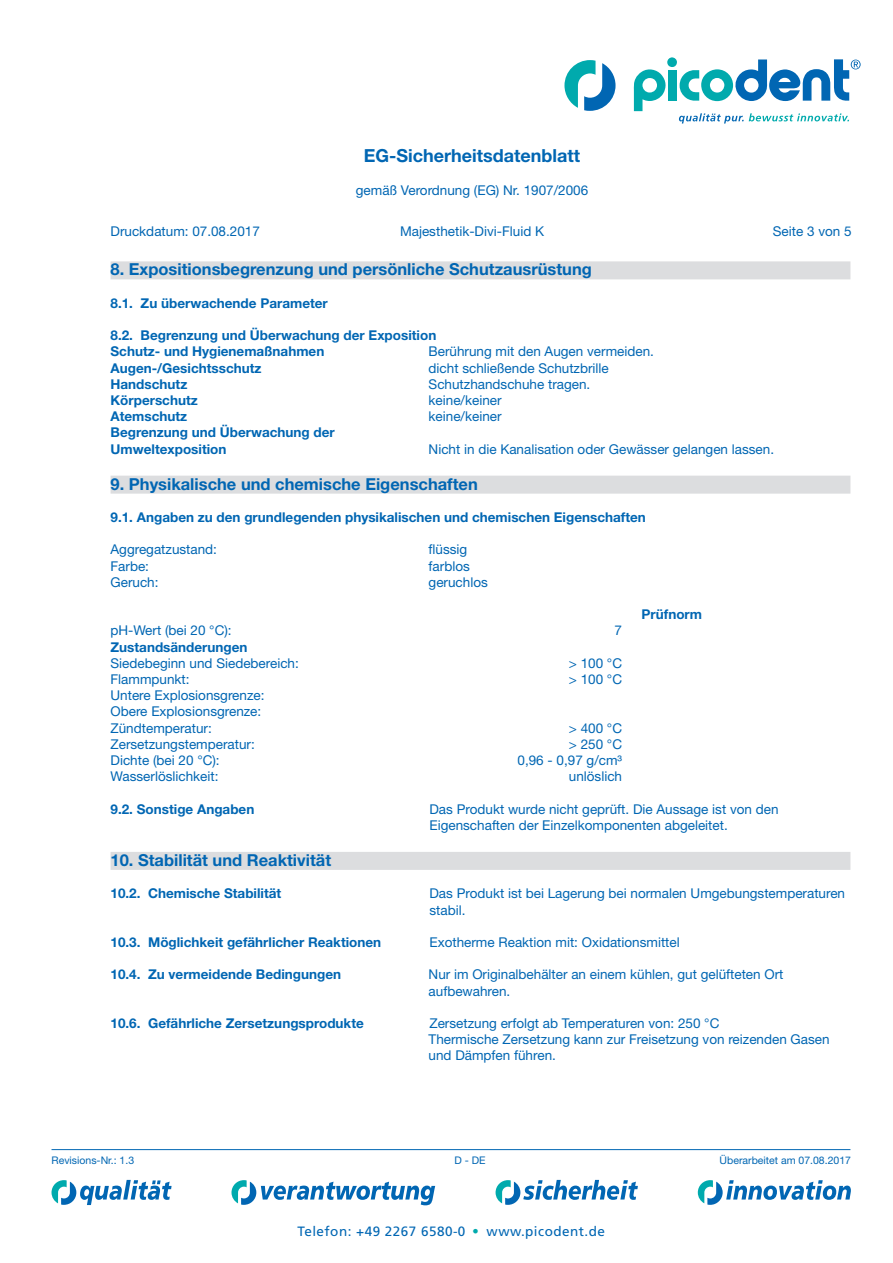
<style>
.page{position:relative;width:893px;height:1263px;background:#fff}
.page>*{position:absolute;margin:0;border:0;box-sizing:border-box;transform-origin:0 0}
.t1{font:39px "Frutiger LT Std";color:#00aaad}
.t2{font:700 18px "Helvetica Neue LT Std";color:#0166b3}
.t3{font:700 16.5px "Helvetica Neue LT Std";color:#0166b3}
.t4{font:13.5px/16.2px "Helvetica Neue LT Std";color:#0166b3}
.t5{font:700 13.5px/16.2px "Helvetica Neue LT Std";color:#0166b3}
.t6{font:13.5px "Frutiger LT Std";letter-spacing:.035em;color:#0166b3}
.t7{font:10.5px "Helvetica Neue LT Std";color:#0166b3}
</style>
<div class="page">
<svg style="left:52px;top:1180px;width:120px;height:25px"></svg>
<svg style="left:496px;top:1180px;width:142px;height:25px"></svg>
<svg style="left:698px;top:1180px;width:153px;height:25px"></svg>
<svg style="left:231px;top:1180px;width:204px;height:25px"></svg>
<svg style="left:634px;top:69px;width:32px;height:42px"></svg>
<div style="left:668px;top:70px;width:9px;height:31px;background:#00aaad"></div>
<div style="left:667px;top:57px;width:10px;height:10px;background:#00aaad;border-radius:50%"></div>
<svg style="left:564px;top:60px;width:51px;height:51px"></svg>
<svg style="left:679px;top:113px;width:170px;height:11px"></svg>
<svg style="left:680px;top:59px;width:181px;height:42px"></svg>
<hr style="left:52px;top:1149px;width:798px;height:1px;background:#0166b3">
<div style="left:111px;top:261px;width:739px;height:18px;background:#dcdddf"></div>
<div style="left:111px;top:476px;width:739px;height:18px;background:#dcdddf"></div>
<div style="left:111px;top:852px;width:739px;height:18px;background:#dcdddf"></div>
<h2 class="t2" style="left:364px;top:144px;width:218px">EG-Sicherheitsdatenblatt</h2>
<p class="t4" style="left:356px;top:182px;width:234px">gemäß Verordnung (EG) Nr. 1907/2006</p>
<p class="t4" style="left:111px;top:223px;width:151px">Druckdatum: 07.08.2017</p>
<p class="t4" style="left:400px;top:223px;width:146px">Majesthetik-Divi-Fluid K</p>
<p class="t4" style="left:773px;top:223px;width:80px">Seite 3 von 5</p>
<p class="t3" style="left:111px;top:259px;width:483px">8. Expositionsbegrenzung und persönliche Schutzausrüstung</p>
<p class="t5" style="left:111px;top:295px;width:219px">8.1. Zu überwachende Parameter</p>
<p class="t5" style="left:111px;top:327px;width:327px">8.2. Begrenzung und Überwachung der Exposition<br>Schutz- und Hygienemaßnahmen</p>
<p class="t4" style="left:429px;top:343px;width:227px">Berührung mit den Augen vermeiden.</p>
<p class="t5" style="left:111px;top:359px;width:153px">Augen-/Gesichtsschutz</p>
<p class="t4" style="left:429px;top:360px;width:182px">dicht schließende Schutzbrille</p>
<p class="t5" style="left:111px;top:376px;width:78px">Handschutz</p>
<p class="t4" style="left:429px;top:376px;width:163px">Schutzhandschuhe tragen.</p>
<p class="t5" style="left:111px;top:392px;width:89px">Körperschutz</p>
<p class="t4" style="left:429px;top:392px;width:75px">keine/keiner</p>
<p class="t5" style="left:111px;top:408px;width:78px">Atemschutz</p>
<p class="t4" style="left:429px;top:408px;width:75px">keine/keiner</p>
<p class="t5" style="left:111px;top:424px;width:226px">Begrenzung und Überwachung der<br>Umweltexposition</p>
<p class="t4" style="left:429px;top:441px;width:347px">Nicht in die Kanalisation oder Gewässer gelangen lassen.</p>
<p class="t3" style="left:111px;top:474px;width:369px">9. Physikalische und chemische Eigenschaften</p>
<p class="t5" style="left:111px;top:509px;width:537px">9.1. Angaben zu den grundlegenden physikalischen und chemischen Eigenschaften</p>
<p class="t4" style="left:111px;top:541px;width:108px">Aggregatzustand:</p>
<p class="t4" style="left:429px;top:541px;width:40px">flüssig</p>
<p class="t4" style="left:111px;top:558px;width:40px">Farbe:</p>
<p class="t4" style="left:429px;top:558px;width:43px">farblos</p>
<p class="t4" style="left:111px;top:574px;width:50px">Geruch:</p>
<p class="t4" style="left:429px;top:574px;width:61px">geruchlos</p>
<p class="t5" style="left:642px;top:606px;width:62px">Prüfnorm</p>
<p class="t4" style="left:111px;top:622px;width:123px">pH-Wert (bei 20 °C):</p>
<p class="t4" style="left:615px;top:622px;width:9px">7</p>
<p class="t5" style="left:111px;top:638px;width:139px">Zustandsänderungen</p>
<p class="t4" style="left:111px;top:655px;width:190px">Siedebeginn und Siedebereich:</p>
<p class="t4" style="left:569px;top:655px;width:55px">&gt; 100 °C</p>
<p class="t4" style="left:111px;top:671px;width:81px">Flammpunkt:</p>
<p class="t4" style="left:569px;top:671px;width:55px">&gt; 100 °C</p>
<p class="t4" style="left:111px;top:687px;width:155px">Untere Explosionsgrenze:<br>Obere Explosionsgrenze:<br>Zündtemperatur:</p>
<p class="t4" style="left:569px;top:720px;width:55px">&gt; 400 °C</p>
<p class="t4" style="left:111px;top:736px;width:146px">Zersetzungstemperatur:</p>
<p class="t4" style="left:569px;top:736px;width:55px">&gt; 250 °C</p>
<p class="t4" style="left:111px;top:752px;width:111px">Dichte (bei 20 °C):</p>
<p class="t4" style="left:517px;top:752px;width:106px">0,96 - 0,97 g/cm³</p>
<p class="t4" style="left:111px;top:768px;width:110px">Wasserlöslichkeit:</p>
<p class="t4" style="left:569px;top:768px;width:55px">unlöslich</p>
<p class="t5" style="left:111px;top:800px;width:145px">9.2. Sonstige Angaben</p>
<p class="t4" style="left:429px;top:801px;width:351px">Das Produkt wurde nicht geprüft. Die Aussage ist von den<br>Eigenschaften der Einzelkomponenten abgeleitet.</p>
<p class="t3" style="left:111px;top:850px;width:222px">10. Stabilität und Reaktivität</p>
<p class="t5" style="left:111px;top:885px;width:172px">10.2. Chemische Stabilität</p>
<p class="t4" style="left:429px;top:885px;width:417px">Das Produkt ist bei Lagerung bei normalen Umgebungstemperaturen stabil.</p>
<p class="t5" style="left:111px;top:934px;width:272px">10.3. Möglichkeit gefährlicher Reaktionen</p>
<p class="t4" style="left:429px;top:934px;width:252px">Exotherme Reaktion mit: Oxidationsmittel</p>
<p class="t5" style="left:111px;top:966px;width:232px">10.4. Zu vermeidende Bedingungen</p>
<p class="t4" style="left:429px;top:966px;width:356px">Nur im Originalbehälter an einem kühlen, gut gelüfteten Ort aufbewahren.</p>
<p class="t5" style="left:111px;top:1015px;width:255px">10.6. Gefährliche Zersetzungsprodukte</p>
<p class="t4" style="left:429px;top:1015px;width:403px">Zersetzung erfolgt ab Temperaturen von: 250 °C<br>Thermische Zersetzung kann zur Freisetzung von reizenden Gasen und Dämpfen führen.</p>
<p class="t7" style="left:52px;top:1154px;width:84px">Revisions-Nr.: 1.3</p>
<p class="t7" style="left:454px;top:1154px;width:33px">D - DE</p>
<p class="t7" style="left:720px;top:1154px;width:133px">Überarbeitet am 07.08.2017</p>
<p class="t6" style="left:297px;top:1223px;width:170px">Telefon: +49 2267 6580-0</p>
<h1 class="t1" style="left:470px;top:1206px;width:12px">·</h1>
<p class="t6" style="left:487px;top:1223px;width:120px">www.picodent.de</p>
</div>
